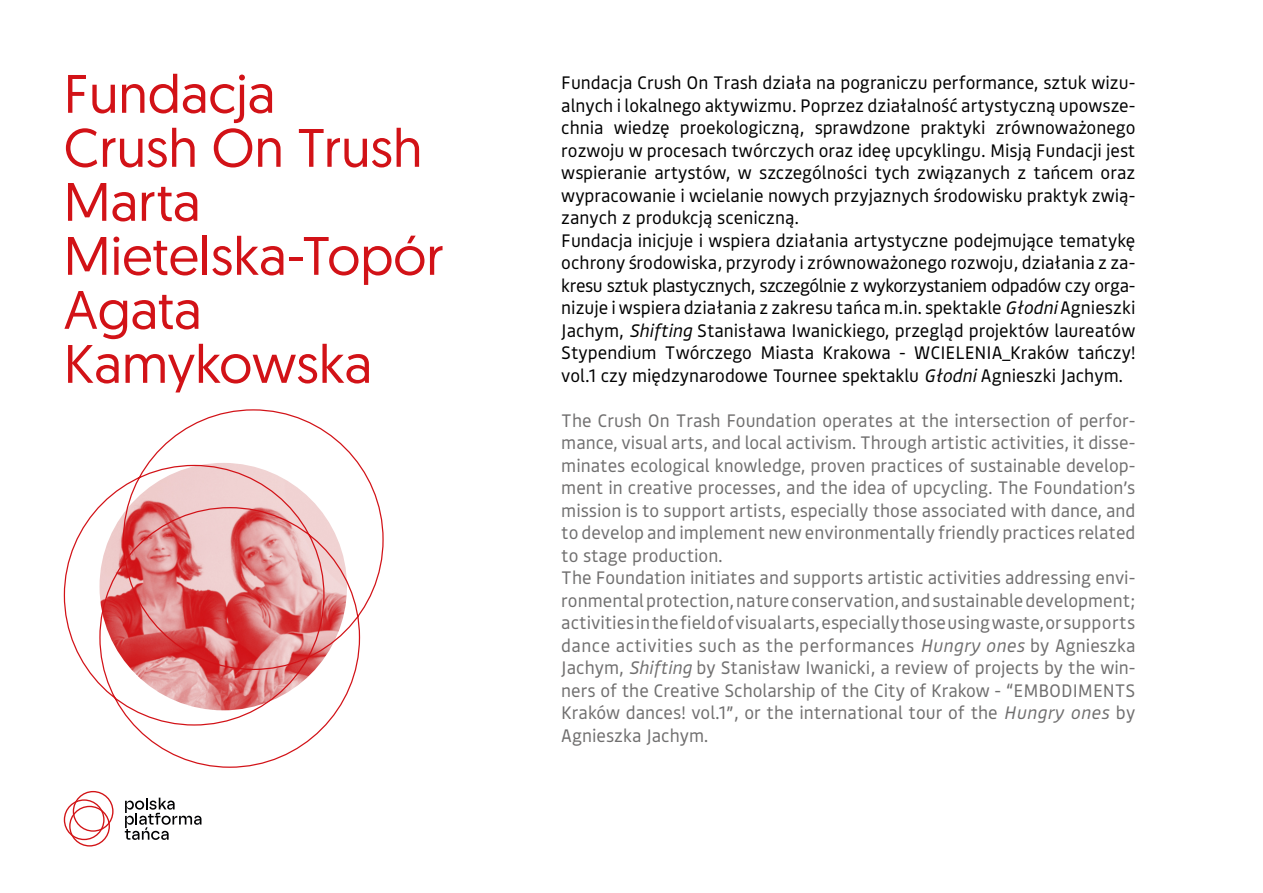
<style>
.page{position:relative;width:1263px;height:893px;background:#fff}
.page>*{position:absolute;margin:0;border:0;box-sizing:border-box;transform-origin:0 0}
.t1{font:54px/54px "Geomanist";color:#d21217}
.t2{font:18px/22.5px "Bould";color:#706f6f;text-align:justify}
.t3{font:18px/22.5px "Bould";color:#000;text-align:justify}
.s1{font-style:italic}
</style>
<div class="page">
<svg style="left:125px;top:798px;width:76px;height:42px"></svg>
<svg style="left:64px;top:791px;width:50px;height:55px"></svg>
<svg style="left:63px;top:409px;width:321px;height:359px"></svg>
<p class="t1" style="left:64px;top:65px;width:213px">Fundacja</p>
<p class="t1" style="left:64px;top:119px;width:360px">Crush On Trush</p>
<p class="t1" style="left:64px;top:173px;width:138px">Marta</p>
<p class="t1" style="left:64px;top:227px;width:381px">Mietelska-Topór<br>Agata</p>
<p class="t1" style="left:64px;top:335px;width:310px">Kamykowska</p>
<p class="t3" style="left:561px;top:71px;width:576px">Fundacja Crush On Trash działa na pograniczu performance, sztuk wizu&shy;alnych i lokalnego aktywizmu. Poprzez działalność artystyczną upowsze&shy;chnia wiedzę proekologiczną, sprawdzone praktyki zrównoważonego rozwoju w procesach twórczych oraz ideę upcyklingu. Misją Fundacji jest wspieranie artystów, w szczególności tych związanych z tańcem oraz wypracowanie i wcielanie nowych przyjaznych środowisku praktyk zwią&shy;zanych z produkcją sceniczną.</p>
<p class="t3" style="left:561px;top:228px;width:576px">Fundacja inicjuje i wspiera działania artystyczne podejmujące tematykę ochrony środowiska, przyrody i zrównoważonego rozwoju, działania z za&shy;kresu sztuk plastycznych, szczególnie z wykorzystaniem odpadów czy orga&shy;nizuje i wspiera działania z zakresu tańca m.in. spektakle <span class="s1">Głodni</span> Agnieszki Jachym, <span class="s1">Shifting</span> Stanisława Iwanickiego, przegląd projektów laureatów Stypendium Twórczego Miasta Krakowa - WCIELENIA_Kraków tańczy! vol.1 czy międzynarodowe Tournee spektaklu <span class="s1">Głodni</span> Agnieszki Jachym.</p>
<p class="t2" style="left:561px;top:408px;width:576px">The Crush On Trash Foundation operates at the intersection of perfor&shy;mance, visual arts, and local activism. Through artistic activities, it disse&shy;minates ecological knowledge, proven practices of sustainable develop&shy;ment in creative processes, and the idea of upcycling. The Foundation’s mission is to support artists, especially those associated with dance, and to develop and implement new environmentally friendly practices related to stage production.</p>
<p class="t2" style="left:561px;top:566px;width:576px">The Foundation initiates and supports artistic activities addressing envi&shy;ronmental protection, nature conservation, and sustainable development; activities in the field of visual arts, especially those using waste, or supports dance activities such as the performances <span class="s1">Hungry ones</span> by Agnieszka Jachym, <span class="s1">Shifting</span> by Stanisław Iwanicki, a review of projects by the win&shy;ners of the Creative Scholarship of the City of Krakow - “EMBODIMENTS Kraków dances! vol.1”, or the international tour of the <span class="s1">Hungry ones</span> by Agnieszka Jachym.</p>
</div>
